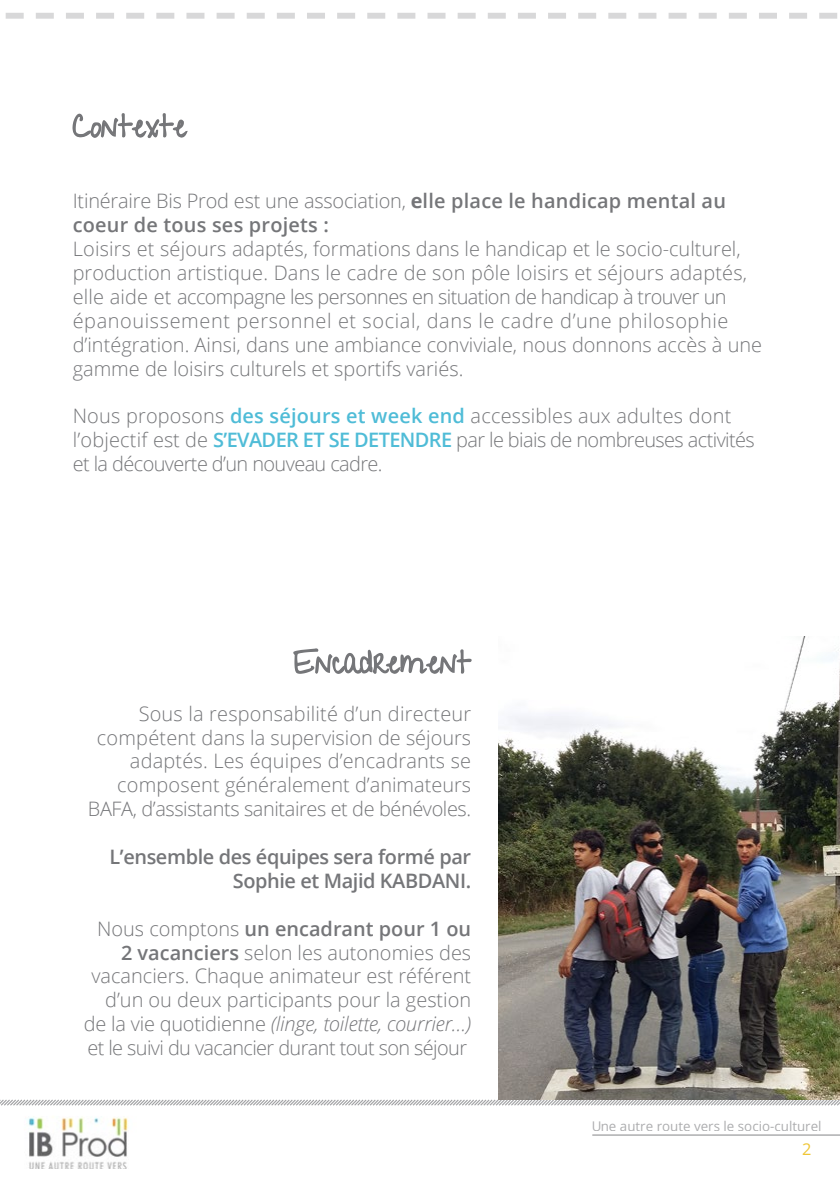
<style>
.page{position:relative;width:840px;height:1191px;background:#fff}
.page>*{position:absolute;margin:0;border:0;box-sizing:border-box;transform-origin:0 0}
.t1{font:300 20px/23.8px "Open Sans";color:#757679;text-align:right}
.t2{font:300 20px/23.8px "Open Sans";letter-spacing:-.03em;color:#757679}
.t3{font:600 20px/23.8px "Open Sans";letter-spacing:.01em;color:#757679}
.t4{font:600 20px/23.8px "Open Sans";letter-spacing:-.02em;color:#757679;text-align:right}
.t5{font:16.4px "Open Sans";color:#efc635}
.t6{font:13.4px "Open Sans";color:#757679}
.s1{font-weight:300}
.s2{font-weight:700}
.s3{font-weight:600;color:#4fbcd7}
.s4{font-weight:600}
.s5{font-style:italic}
.s6{color:#fff}
</style>
<div class="page">
<hr style="left:592px;top:1134px;width:247px;height:1px;background:#757679">
<svg style="left:5px;top:13px;width:832px;height:6px"></svg>
<img style="left:27px;top:1117px;width:101px;height:51px">
<svg style="left:72px;top:113px;width:116px;height:26px"></svg>
<svg style="left:0;top:1099px;width:839px;height:7px"></svg>
<svg style="left:293px;top:648px;width:179px;height:26px"></svg>
<img style="left:498px;top:636px;width:341px;height:464px">
<p class="t3" style="left:73px;top:189px;width:654px"><span class="s1">Itinéraire Bis Prod est une association,</span> <span class="s2">e</span>lle place le handicap mental au coeur de tous ses projets :</p>
<p class="t1" style="left:73px;top:236px;width:690px;text-align:left">Loisirs et séjours adaptés, formations dans le handicap et le socio-culturel, production artistique. Dans le cadre de son pôle loisirs et séjours adaptés, elle aide et accompagne les personnes en situation de handicap à trouver un épanouissement personnel et social, dans le cadre d’une philosophie d’intégration. Ainsi, dans une ambiance conviviale, nous donnons accès à une gamme de loisirs culturels et sportifs variés.</p>
<p class="t2" style="left:73px;top:404px;width:683px">N ous proposons <span class="s3">des séjours et week end</span> accessibles aux adultes dont l’objectif est de <span class="s3">S’EVADER ET SE DETENDRE</span> par le biais de nombreuses activités et la découverte d’un nouveau cadre.</p>
<p class="t1" style="left:88px;top:701px;width:384px">Sous la responsabilité d’un directeur compétent dans la supervision de séjours adaptés. Les équipes d’encadrants se composent généralement d’animateurs BAFA, d’assistants sanitaires et de bénévoles.</p>
<p class="t4" style="left:109px;top:844px;width:363px">L’ensemble des équipes sera formé par<br>Sophie et Majid KABDANI.</p>
<p class="t1" style="left:84px;top:916px;width:389px">N ous comptons <span class="s4">un encadrant pour 1 ou 2 vacanciers</span> selon les autonomies des vacanciers. Chaque animateur est référent d’un ou deux participants pour la gestion de la vie quotidienne <span class="s5">(linge, toilette, courrier…) </span>et le suivi du vacancier durant tout son séjour<span class="s6">.</span></p>
<p class="t6" style="left:590px;top:1116px;width:232px">Une autre route vers le socio-culturel</p>
<p class="t5" style="left:801px;top:1138px;width:11px">2</p>
</div>
